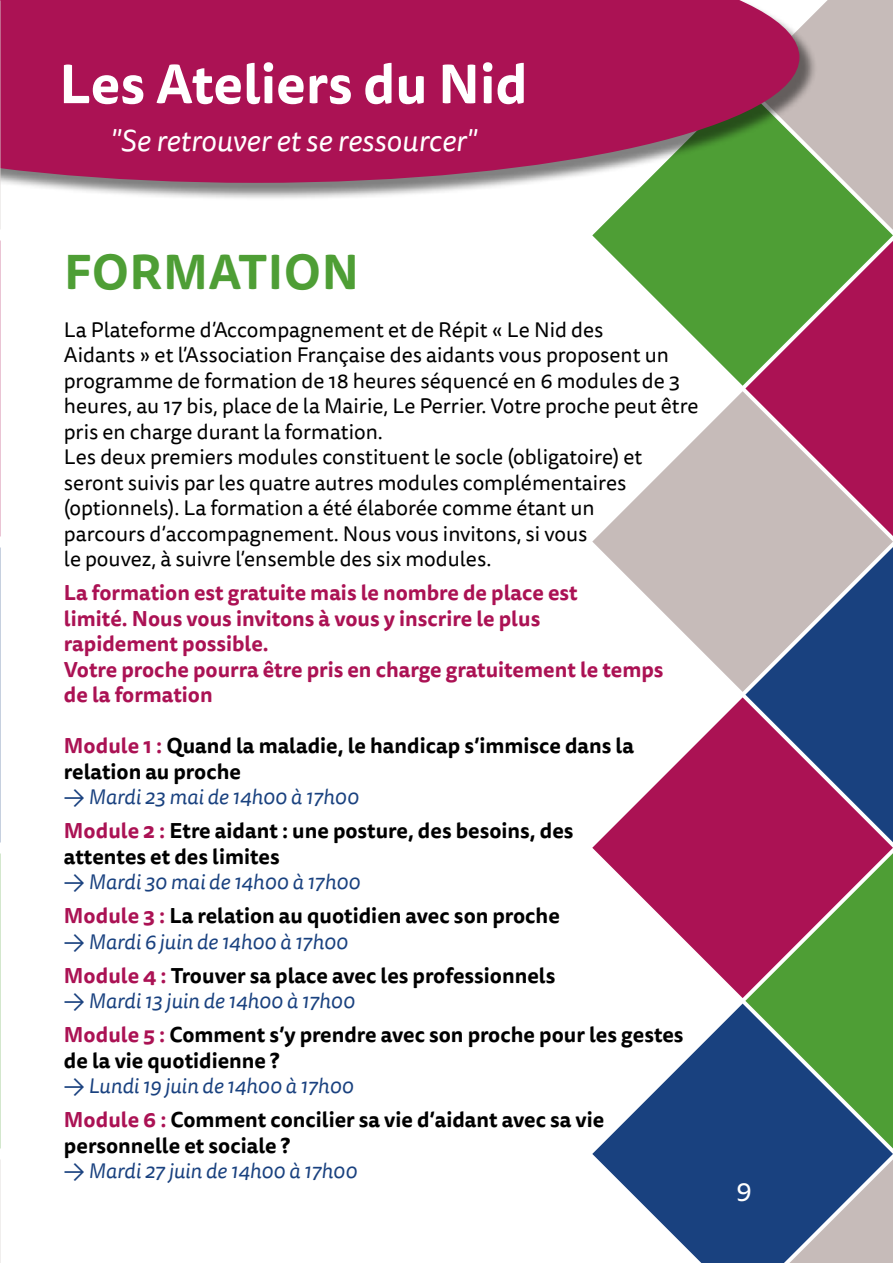
<style>
.page{position:relative;width:893px;height:1263px;background:#fff}
.page>*{position:absolute;margin:0;border:0;box-sizing:border-box;transform-origin:0 0}
.t1{font:700 54px "Tisa Sans Pro";color:#fff}
.t2{font:700 48px "Tisa Sans Pro";letter-spacing:.01em;color:#4e9e35}
.t3{font:italic 30px "Tisa Sans Pro";color:#fff}
.t4{font:27px "Tisa Sans Pro";color:#fff}
.t5{font:21px/25.5px "Tisa Sans Pro";color:#000}
.t6{font:700 21px/34px "Tisa Sans Pro";color:#000}
.t7{font:700 21px/25.5px "Tisa Sans Pro";color:#ab1254}
.t8{font:italic 21px "Tisa Sans Pro";color:#19417f}
.s1{color:#ab1254}
.s2{font-weight:400;font-style:italic;color:#19417f}
</style>
<div class="page">
<svg style="left:592px;top:202px;width:301px;height:184px;fill:#4e9e35"></svg>
<svg style="left:745px;top:241px;width:148px;height:150px;background:#835a4b"></svg>
<svg style="left:745px;top:0;width:148px;height:230px;background:#acb69c"></svg>
<svg style="left:592px;top:391px;width:301px;height:301px;fill:#c6bbb9"></svg>
<svg style="left:745px;top:547px;width:148px;height:150px;background:#707f9e"></svg>
<svg style="left:592px;top:697px;width:301px;height:301px;fill:#ab1254"></svg>
<svg style="left:745px;top:853px;width:148px;height:150px;background:#7f614a"></svg>
<svg style="left:592px;top:1003px;width:301px;height:260px;fill:#19417f"></svg>
<svg style="left:789px;top:1159px;width:104px;height:104px;background:#7986a2"></svg>
<div style="left:0;top:0;width:818px;height:202px;background:#000;opacity:.5"></div>
<svg style="left:0;top:0;width:799px;height:183px;background:#a62358"></svg>
<h1 class="t1" style="left:59px;top:44px;width:470px">Les Ateliers du Nid</h1>
<h3 class="t3" style="left:110px;top:121px;width:368px">"Se retrouver et se ressourcer"</h3>
<h2 class="t2" style="left:64px;top:237px;width:297px">FORMATION</h2>
<p class="t5" style="left:64px;top:317px;width:636px">La Plateforme d’Accompagnement et de Répit « Le Nid des<br>Aidants » et l’Association Française des aidants vous proposent un programme de formation de 18 heures séquencé en 6 modules de 3 heures, au 17 bis, place de la Mairie, Le Perrier. Votre proche peut être pris en charge durant la formation.<br>Les deux premiers modules constituent le socle (obligatoire) et seront suivis par les quatre autres modules complémentaires (optionnels). La formation a été élaborée comme étant un<br>parcours d’accompagnement. Nous vous invitons, si vous<br>le pouvez, à suivre l’ensemble des six modules.</p>
<p class="t7" style="left:64px;top:580px;width:601px">La formation est gratuite mais le nombre de place est<br>limité. Nous vous invitons à vous y inscrire le plus<br>rapidement possible.<br>Votre proche pourra être pris en charge gratuitement le temps de la formation</p>
<p class="t6" style="left:64px;top:733px;width:572px;line-height:25.5px"><span class="s1">Module 1 :</span> Quand la maladie, le handicap s’immisce dans la relation au proche</p>
<p class="t6" style="left:64px;top:780px;width:511px"><span class="s2">→ Mardi 23 mai de 14h00 à 17h00<br></span><span class="s1">Module 2 :</span> Etre aidant : une posture, des besoins, des</p>
<p class="t6" style="left:64px;top:839px;width:217px">attentes et des limites</p>
<p class="t6" style="left:64px;top:865px;width:497px"><span class="s2">→ Mardi 30 mai de 14h00 à 17h00<br></span><span class="s1">Module 3 :</span> La relation au quotidien avec son proche</p>
<p class="t6" style="left:64px;top:924px;width:493px"><span class="s2">→ Mardi 6 juin de 14h00 à 17h00<br></span><span class="s1">Module 4 :</span> Trouver sa place avec les professionnels</p>
<p class="t6" style="left:64px;top:984px;width:621px"><span class="s2">→ Mardi 13 juin de 14h00 à 17h00<br></span><span class="s1">Module 5 :</span> Comment s’y prendre avec son proche pour les gestes</p>
<p class="t6" style="left:64px;top:1043px;width:217px">de la vie quotidienne ?</p>
<p class="t6" style="left:64px;top:1069px;width:542px"><span class="s2">→ Lundi 19 juin de 14h00 à 17h00<br></span><span class="s1">Module 6 :</span> Comment concilier sa vie d’aidant avec sa vie</p>
<p class="t6" style="left:64px;top:1128px;width:228px">personnelle et sociale ?</p>
<p class="t8" style="left:64px;top:1156px;width:295px">→ Mardi 27 juin de 14h00 à 17h00</p>
<p class="t4" style="left:736px;top:1170px;width:17px">9</p>
</div>
